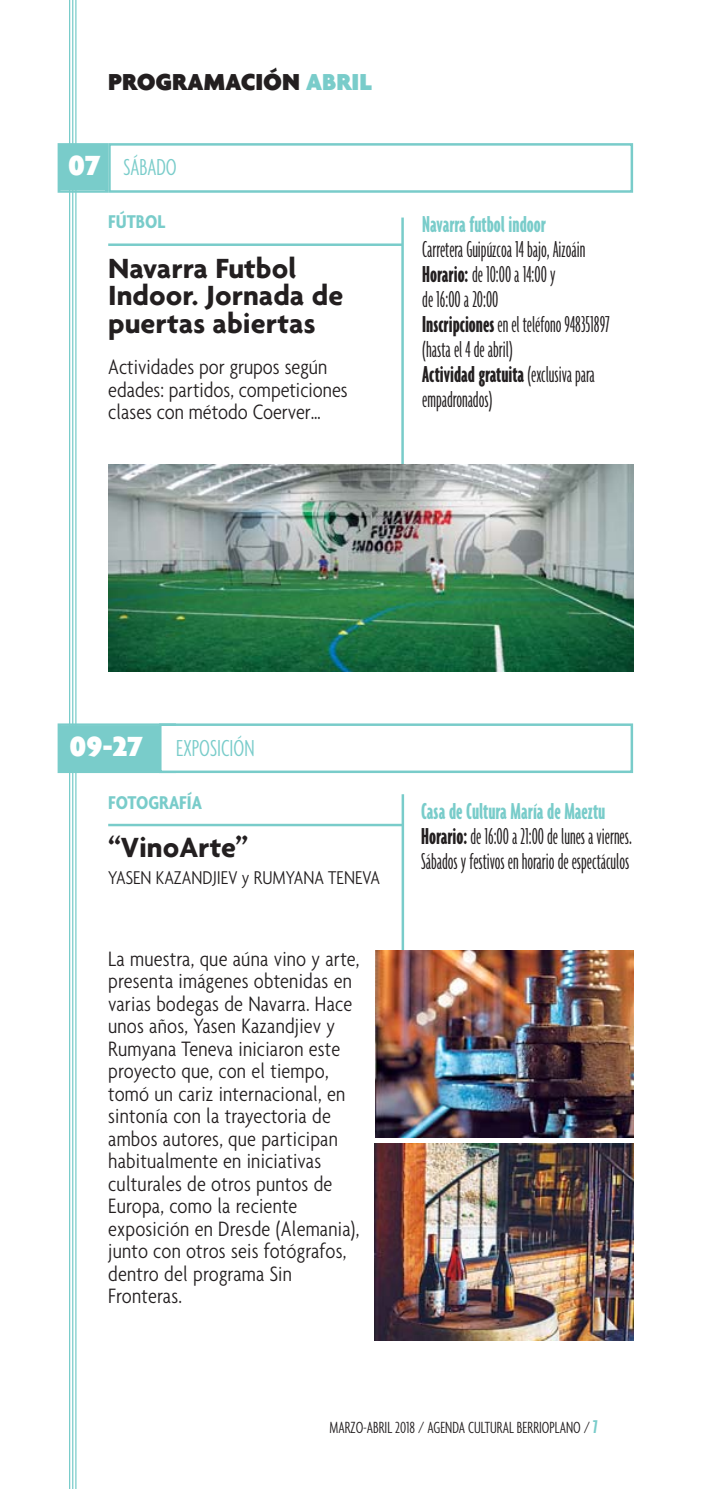
<style>
.page{position:relative;width:703px;height:1489px;background:#fff}
.page>*{position:absolute;margin:0;border:0;box-sizing:border-box;transform-origin:0 0}
.t1{font:700 30px/27.5px "Agenda";color:#231f20}
.t2{font:300 ultra-condensed 25px/25px "Agenda";color:#231f20}
.t3{font:300 extra-condensed 25px "Agenda";color:#79ccca}
.t4{font:700 ultra-condensed 25px "Agenda";color:#79ccca}
.t5{font:900 25px "Agenda";color:#231f20}
.t6{font:300 condensed 22.5px/22.5px "Agenda";letter-spacing:.01em;color:#231f20}
.t7{font:300 condensed 20px "Agenda";color:#231f20}
.t8{font:700 condensed 20px "Agenda";color:#79ccca}
.t9{font:300 extra-condensed 17.5px "Agenda";color:#231f20}
.s1{color:#79ccca}
.s2{font-weight:900;font-stretch:normal;font-size:30px;color:#fff}
.s3{font-weight:700}
.s4{font-weight:700;color:#79ccca}
.s5{font-weight:700;font-stretch:ultra-condensed;font-size:20px;color:#79ccca}
</style>
<div class="page">
<hr style="left:69px;top:0;width:1px;height:1489px;background:#79ccca">
<hr style="left:72px;top:0;width:1px;height:1489px;background:#79ccca">
<hr style="left:75px;top:0;width:1px;height:1489px;background:#79ccca">
<hr style="left:108px;top:824px;width:294px;height:2px;background:#79ccca">
<hr style="left:401px;top:794px;width:3px;height:260px;background:#79ccca">
<div style="left:60px;top:146px;width:46px;height:44px;background:#79ccca"></div>
<div style="left:58px;top:143px;width:50px;height:50px;border:2px solid #79ccca"></div>
<div style="left:108px;top:143px;width:525px;height:50px;border:2px solid #79ccca"></div>
<hr style="left:108px;top:243px;width:294px;height:3px;background:#79ccca">
<hr style="left:401px;top:218px;width:2px;height:340px;background:#79ccca">
<img style="left:108px;top:465px;width:525px;height:207px">
<div style="left:60px;top:726px;width:113px;height:44px;background:#79ccca"></div>
<div style="left:58px;top:723px;width:118px;height:50px;border:2px solid #79ccca"></div>
<div style="left:161px;top:726px;width:469px;height:44px;background:#fff"></div>
<div style="left:159px;top:723px;width:474px;height:50px;border:2px solid #79ccca"></div>
<img style="left:374px;top:1144px;width:259px;height:197px">
<img style="left:376px;top:950px;width:257px;height:187px">
<p class="t5" style="left:108px;top:72px;width:265px">PROGRAMACIÓN <span class="s1">ABRIL</span></p>
<p class="t3" style="left:68px;top:159px;width:110px"><span class="s2">07</span> SÁBADO</p>
<p class="t8" style="left:108px;top:215px;width:59px">FÚTBOL</p>
<h1 class="t1" style="left:108px;top:257px;width:236px">Navarra Futbol<br>Indoor. Jornada de puertas abiertas</h1>
<p class="t6" style="left:108px;top:357px;width:241px">Actividades por grupos según edades: partidos, competiciones clases con método Coerver…</p>
<p class="t4" style="left:422px;top:215px;width:125px">Navarra futbol indoor</p>
<p class="t2" style="left:422px;top:239px;width:189px">Carretera Guipúzcoa 14 bajo, Aizoáin<br><span class="s3">Horario:</span> de 10:00 a 14:00 y<br>de 16:00 a 20:00<br><span class="s3">Inscripciones</span> en el teléfono 948351897 (hasta el 4 de abril)<br><span class="s3">Actividad gratuita</span>(exclusiva para empadronados)</p>
<p class="t3" style="left:70px;top:739px;width:186px"><span class="s2">09-27</span> EXPOSICIÓN</p>
<p class="t8" style="left:108px;top:795px;width:95px">FOTOGRAFÍA</p>
<h1 class="t1" style="left:108px;top:836px;width:141px">“VinoArte”</h1>
<p class="t7" style="left:108px;top:871px;width:273px">YASEN KAZANDJIEV y RUMYANA TENEVA</p>
<p class="t6" style="left:108px;top:949px;width:253px">La muestra, que aúna vino y arte, presenta imágenes obtenidas en varias bodegas de Navarra. Hace unos años, Yasen Kazandjiev y<br>Rumyana Teneva iniciaron este proyecto que, con el tiempo, tomó un cariz internacional, en sintonía con la trayectoria de ambos autores, que participan habitualmente en iniciativas culturales de otros puntos de<br>Europa, como la reciente exposición en Dresde (Alemania), junto con otros seis fotógrafos, dentro del programa Sin<br>Fronteras.</p>
<p class="t2" style="left:421px;top:800px;width:212px"><span class="s4">Casa de Cultura María de Maeztu<br></span><span class="s3">Horario:</span> de 16:00 a 21:00 de lunes a viernes.<br>Sábados y festivos en horario de espectáculos</p>
<p class="t9" style="left:329px;top:1421px;width:269px">MARZO-ABRIL 2018 / AGENDA CULTURAL BERRIOPLANO / <span class="s5">7</span></p>
</div>
